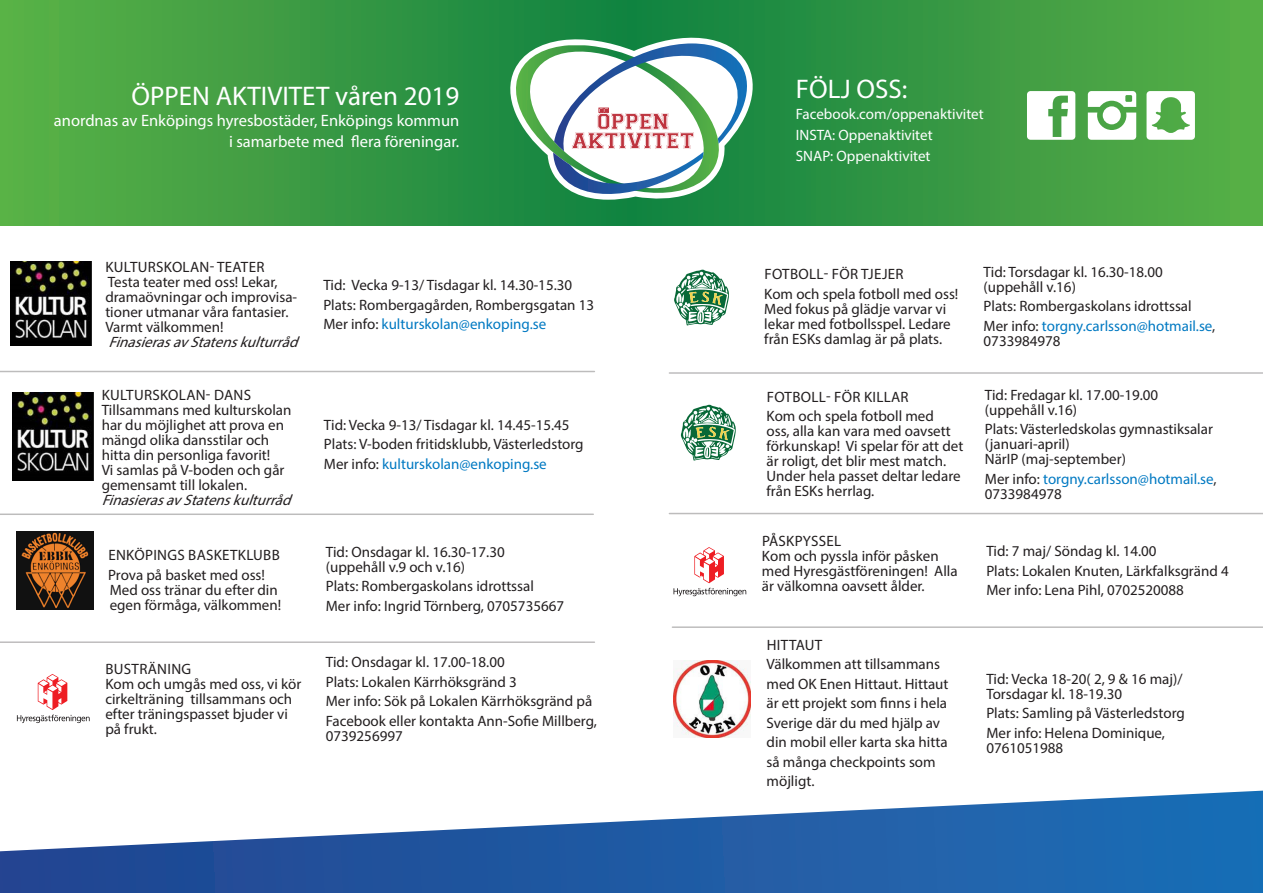
<style>
.page{position:relative;width:1263px;height:893px;background:#fff}
.page>*{position:absolute;margin:0;border:0;box-sizing:border-box;transform-origin:0 0}
.t1{font:27px "Myriad Pro";color:#fff}
.t2{font:16.5px "Myriad Pro";color:#fff}
._8_5pt{font:15px/15px "Myriad Pro";color:#231f20}
.Subheadline_blue{font:15px/15px "Myriad Pro";color:#231f20}
._8_5pt-2{font:15px/15px "Myriad Pro";color:#0079c2}
.Subheadline_blue-2{font:15px "Myriad Pro";letter-spacing:.02em;color:#231f20}
.t3{font:15px "Myriad Pro";color:#fff}
._8_5pt-3{font:italic 15px "Myriad Pro";color:#231f20}
.s1{color:#231f20}
.s2{color:#282526}
</style>
<div class="page">
<svg style="left:681px;top:405px;width:55px;height:56px"></svg>
<svg style="left:674px;top:270px;width:55px;height:56px"></svg>
<hr style="left:0;top:371px;width:594px;height:1px;background:#231f20">
<hr style="left:672px;top:626px;width:591px;height:2px;background:#231f20">
<hr style="left:0;top:513px;width:593px;height:2px;background:#231f20">
<hr style="left:669px;top:372px;width:594px;height:2px;background:#231f20">
<hr style="left:669px;top:513px;width:594px;height:1px;background:#231f20">
<svg style="left:673px;top:547px;width:73px;height:49px"></svg>
<svg style="left:0;top:0;width:1263px;height:225px;background:#3b9c44"></svg>
<svg style="left:0;top:791px;width:1263px;height:102px"></svg>
<svg style="left:505px;top:29px;width:255px;height:173px"></svg>
<svg style="left:1088px;top:113px;width:48px;height:27px"></svg>
<div style="left:1103px;top:106px;width:18px;height:18px;background:#fff;border-radius:50%"></div>
<svg style="left:1088px;top:91px;width:48px;height:16px"></svg>
<svg style="left:1027px;top:91px;width:48px;height:49px"></svg>
<svg style="left:1146px;top:91px;width:49px;height:49px"></svg>
<img style="left:673px;top:661px;width:77px;height:77px">
<img style="left:12px;top:392px;width:82px;height:88px">
<img style="left:10px;top:262px;width:82px;height:83px">
<img style="left:17px;top:531px;width:77px;height:79px">
<svg style="left:17px;top:674px;width:73px;height:49px"></svg>
<hr style="left:0;top:641px;width:594px;height:2px;background:#231f20">
<p class="t1" style="left:132px;top:79px;width:329px">ÖPPEN AKTIVITET våren 2019</p>
<p class="t2" style="left:54px;top:110px;width:407px">anordnas av Enköpings hyresbostäder, Enköpings kommun</p>
<p class="t2" style="left:229px;top:131px;width:232px">i samarbete med flera föreningar.</p>
<p class="Subheadline_blue-2" style="left:105px;top:257px;width:160px">KULTURSKOLAN- TEATER</p>
<p class="_8_5pt" style="left:105px;top:274px;width:193px">Testa teater med oss! Lekar, dramaövningar och improvisa&shy;tioner utmanar våra fantasier.<br>Varmt välkommen!</p>
<p class="_8_5pt-3" style="left:109px;top:332px;width:197px">FinasierasavStatenskulturråd</p>
<p class="Subheadline_blue-2" style="left:102px;top:385px;width:151px">KULTURSKOLAN- DANS</p>
<p class="_8_5pt" style="left:102px;top:402px;width:191px">Tillsammans med kulturskolan har du möjlighet att prova en mängd olika dansstilar och hitta din personliga favorit!<br>Vi samlas på V-boden och går gemensamt till lokalen.</p>
<p class="_8_5pt-3" style="left:102px;top:490px;width:197px">FinasierasavStatenskulturråd</p>
<p class="Subheadline_blue-2" style="left:108px;top:546px;width:173px">ENKÖPINGS BASKETKLUBB</p>
<p class="_8_5pt" style="left:108px;top:567px;width:174px">Prova på basket med oss!<br>Med oss tränar du efter din egen förmåga, välkommen!</p>
<p class="Subheadline_blue-2" style="left:105px;top:660px;width:87px">BUSTRÄNING</p>
<p class="_8_5pt" style="left:105px;top:676px;width:198px">Kom och umgås med oss, vi kör cirkelträning tillsammans och efter träningspasset bjuder vi på frukt.</p>
<p class="_8_5pt" style="left:323px;top:277px;width:250px">Tid: Vecka 9-13/ Tisdagar kl. 14.30-15.30</p>
<p class="_8_5pt" style="left:323px;top:297px;width:272px">Plats: Rombergagården, Rombergsgatan 13</p>
<p class="_8_5pt-2" style="left:323px;top:316px;width:224px"><span class="s1">Mer info:</span> kulturskolan@enkoping.se</p>
<p class="_8_5pt" style="left:324px;top:417px;width:247px">Tid: Vecka 9-13/ Tisdagar kl. 14.45-15.45</p>
<p class="_8_5pt" style="left:324px;top:436px;width:261px">Plats: V-boden fritidsklubb, Västerledstorg</p>
<p class="_8_5pt-2" style="left:324px;top:456px;width:224px"><span class="s1">Mer info:</span> kulturskolan@enkoping.se</p>
<p class="_8_5pt" style="left:326px;top:544px;width:180px">Tid: Onsdagar kl. 16.30-17.30</p>
<p class="_8_5pt" style="left:326px;top:559px;width:141px">(uppehåll v.9 och v.16)</p>
<p class="_8_5pt" style="left:326px;top:579px;width:210px">Plats: Rombergaskolans idrottssal</p>
<p class="_8_5pt" style="left:326px;top:598px;width:240px">Mer info: Ingrid Törnberg, 0705735667</p>
<p class="_8_5pt" style="left:326px;top:655px;width:180px">Tid: Onsdagar kl. 17.00-18.00</p>
<p class="_8_5pt" style="left:326px;top:674px;width:193px">Plats: Lokalen Kärrhöksgränd 3</p>
<p class="_8_5pt" style="left:326px;top:691px;width:273px;line-height:19.5px">Mer info: Sök på Lokalen Kärrhöksgränd på<br>Facebook eller kontakta Ann-Sofie Millberg,</p>
<p class="_8_5pt" style="left:326px;top:728px;width:78px">0739256997</p>
<p class="t1" style="left:796px;top:72px;width:113px">FÖLJ OSS:</p>
<p class="t3" style="left:796px;top:105px;width:189px">Facebook.com/oppenaktivitet</p>
<p class="t3" style="left:796px;top:126px;width:138px">INSTA: Oppenaktivitet</p>
<p class="t3" style="left:796px;top:147px;width:136px">SNAP: Oppenaktivitet</p>
<p class="Subheadline_blue-2" style="left:764px;top:265px;width:141px">FOTBOLL- FÖR TJEJER</p>
<p class="_8_5pt" style="left:764px;top:286px;width:196px">Kom och spela fotboll med oss!<br>Med fokus på glädje varvar vi lekar med fotbollsspel. Ledare från ESKs damlag är på plats.</p>
<p class="Subheadline_blue" style="left:766px;top:387px;width:169px;line-height:19.5px">FOTBOLL- FÖR KILLAR<br>Kom och spela fotboll med</p>
<p class="Subheadline_blue" style="left:766px;top:424px;width:198px">oss, alla kan vara med oavsett förkunskap! Vi spelar för att det är roligt, det blir mest match.<br>Under hela passet deltar ledare från ESKs herrlag.</p>
<p class="Subheadline_blue-2" style="left:762px;top:532px;width:81px">PÅSKPYSSEL</p>
<p class="_8_5pt" style="left:762px;top:548px;width:197px">Kom och pyssla inför påsken med Hyresgästföreningen! Alla är välkomna oavsett ålder.</p>
<p class="Subheadline_blue-2" style="left:767px;top:636px;width:57px">HITTAUT</p>
<p class="_8_5pt" style="left:766px;top:654px;width:183px;line-height:19.5px">Välkommen att tillsammans med OK Enen Hittaut. Hittaut är ett projekt som finns i hela<br>Sverige där du med hjälp av din mobil eller karta ska hitta så många checkpoints som möjligt.</p>
<p class="_8_5pt" style="left:983px;top:264px;width:181px">Tid: Torsdagar kl. 16.30-18.00</p>
<p class="_8_5pt" style="left:983px;top:279px;width:94px">(uppehåll v.16)</p>
<p class="_8_5pt" style="left:983px;top:299px;width:210px">Plats: Rombergaskolans idrottssal</p>
<p class="_8_5pt-2" style="left:983px;top:318px;width:233px"><span class="s1">Mer info:</span> torgny.carlsson@hotmail.se<span class="s2">,<br></span><span class="s1">0733984978</span></p>
<p class="_8_5pt" style="left:985px;top:387px;width:175px">Tid: Fredagar kl. 17.00-19.00</p>
<p class="_8_5pt" style="left:985px;top:402px;width:94px">(uppehåll v.16)</p>
<p class="_8_5pt" style="left:985px;top:421px;width:230px">Plats: Västerledskolas gymnastiksalar (januari-april)</p>
<p class="_8_5pt" style="left:985px;top:451px;width:143px">NärIP (maj-september)</p>
<p class="_8_5pt-2" style="left:985px;top:471px;width:233px"><span class="s1">Mer info:</span> torgny.carlsson@hotmail.se<span class="s2">,<br></span><span class="s1">0733984978</span></p>
<p class="_8_5pt" style="left:986px;top:544px;width:172px">Tid: 7 maj/ Söndag kl. 14.00</p>
<p class="_8_5pt" style="left:986px;top:563px;width:244px">Plats: Lokalen Knuten, Lärkfalksgränd 4</p>
<p class="_8_5pt" style="left:986px;top:583px;width:199px">Mer info: Lena Pihl, 0702520088</p>
<p class="_8_5pt" style="left:986px;top:671px;width:198px">Tid: Vecka 18-20( 2, 9 &amp; 16 maj)/</p>
<p class="_8_5pt" style="left:986px;top:686px;width:137px">Torsdagar kl. 18-19.30</p>
<p class="_8_5pt" style="left:986px;top:705px;width:200px">Plats: Samling på Västerledstorg</p>
<p class="_8_5pt" style="left:986px;top:725px;width:180px">Mer info: Helena Dominique,<br>0761051988</p>
</div>
